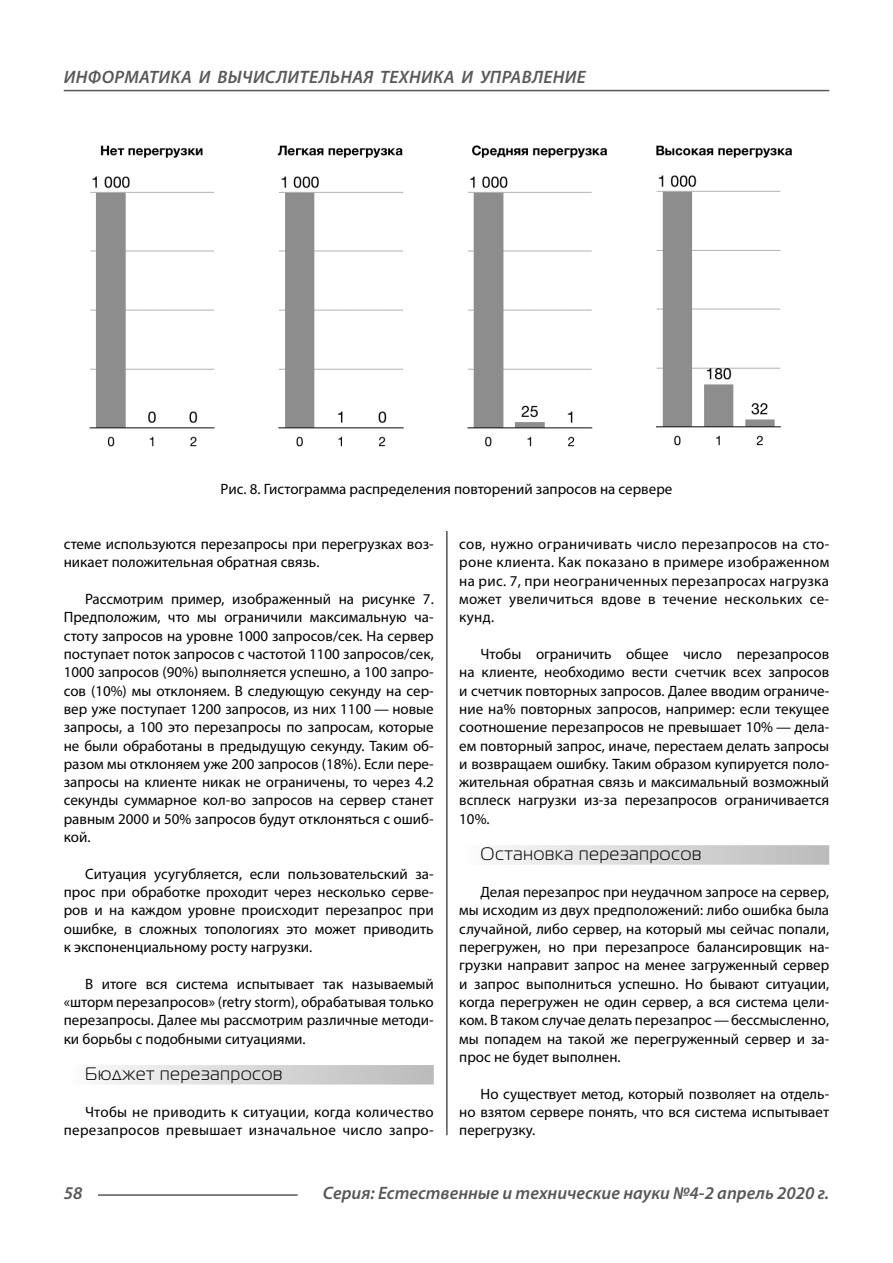
<style>
.page{position:relative;width:893px;height:1263px;background:#fff}
.page>*{position:absolute;margin:0;border:0;box-sizing:border-box;transform-origin:0 0}
.t1{font:italic 600 18px "Myriad Pro";color:#585858}
.t2{font:italic 600 18px "Myriad Pro";letter-spacing:.02em;color:#585858}
.t3{font:18px "Magistral C";letter-spacing:.05em;color:#000}
.t4{font:15px/18.3px "Myriad Pro";color:#000;text-align:justify}
.t5{font:15px/18.3px "Myriad Pro";letter-spacing:.02em;color:#000;text-align:right}
</style>
<div class="page">
<hr style="left:446px;top:128px;width:1px;height:1007px;background:#000">
<div style="left:64px;top:1065px;width:370px;height:20px;background:linear-gradient(to right,#fcfcfc,#bababa)"></div>
<div style="left:459px;top:845px;width:370px;height:20px;background:linear-gradient(to right,#fcfcfc,#bababa)"></div>
<div style="left:64px;top:128px;width:765px;height:403px;background:#fff"></div>
<img style="left:89px;top:145px;width:703px;height:302px">
<hr style="left:98px;top:1194px;width:200px;height:2px;background:#585858">
<hr style="left:64px;top:90px;width:765px;height:1px;background:#585858">
<p class="t2" style="left:64px;top:71px;width:523px">ИНФОРМАТИКА И ВЫЧИСЛИТЕЛЬНАЯ ТЕХНИКА И УПРАВЛЕНИЕ</p>
<p class="t4" style="left:221px;top:481px;width:453px">Рис. 8. Гистограмма распределения повторений запросов на сервере</p>
<p class="t4" style="left:64px;top:536px;width:371px">стеме используются перезапросы при перегрузках воз&shy;никает положительная обратная связь.</p>
<p class="t4" style="left:64px;top:591px;width:371px;text-indent:21px">Рассмотрим пример, изображенный на рисунке 7.<br>Предположим, что мы ограничили максимальную ча&shy;стоту запросов на уровне 1000 запросов/сек. На сервер поступает поток запросов с частотой 1100 запросов/сек, 1000 запросов (90%) выполняется успешно, а 100 запро&shy;сов (10%) мы отклоняем. В следующую секунду на сер&shy;вер уже поступает 1200 запросов, из них 1100 — новые запросы, а 100 это перезапросы по запросам, которые не были обработаны в предыдущую секунду. Таким об&shy;разом мы отклоняем уже 200 запросов (18%). Если пере&shy;запросы на клиенте никак не ограничены, то через 4.2 секунды суммарное кол-во запросов на сервер станет равным 2000 и 50% запросов будут отклоняться с ошиб&shy;кой.</p>
<p class="t4" style="left:64px;top:866px;width:371px;text-indent:21px">Ситуация усугубляется, если пользовательский за&shy;прос при обработке проходит через несколько серве&shy;ров и на каждом уровне происходит перезапрос при ошибке, в сложных топологиях это может приводить к экспоненциальному росту нагрузки.</p>
<p class="t4" style="left:64px;top:976px;width:371px;text-indent:21px">В итоге вся система испытывает так называемый «шторм перезапросов» (retry storm), обрабатывая только перезапросы. Далее мы рассмотрим различные методи&shy;ки борьбы с подобными ситуациями.</p>
<p class="t3" style="left:85px;top:1067px;width:199px">Бюджет перезапросов</p>
<p class="t5" style="left:64px;top:1104px;width:371px">Чтобы не приводить к ситуации, когда количество перезапросов превышает изначальное число запро-</p>
<p class="t4" style="left:459px;top:536px;width:371px">сов, нужно ограничивать число перезапросов на сто&shy;роне клиента. Как показано в примере изображенном на рис. 7, при неограниченных перезапросах нагрузка может увеличиться вдове в течение нескольких се&shy;кунд.</p>
<p class="t4" style="left:459px;top:646px;width:371px;text-indent:21px">Чтобы ограничить общее число перезапросов на клиенте, необходимо вести счетчик всех запросов и счетчик повторных запросов. Далее вводим ограниче&shy;ние на% повторных запросов, например: если текущее соотношение перезапросов не превышает 10% — дела&shy;ем повторный запрос, иначе, перестаем делать запросы и возвращаем ошибку. Таким образом купируется поло&shy;жительная обратная связь и максимальный возможный всплеск нагрузки из-за перезапросов ограничивается 10%.</p>
<p class="t3" style="left:480px;top:848px;width:222px">Остановка перезапросов</p>
<p class="t4" style="left:459px;top:884px;width:371px;text-indent:21px">Делая перезапрос при неудачном запросе на сервер, мы исходим из двух предположений: либо ошибка была случайной, либо сервер, на который мы сейчас попали, перегружен, но при перезапросе балансировщик на&shy;грузки направит запрос на менее загруженный сервер и запрос выполниться успешно. Но бывают ситуации, когда перегружен не один сервер, а вся система цели&shy;ком. В таком случае делать перезапрос—бессмысленно, мы попадем на такой же перегруженный сервер и за&shy;прос не будет выполнен.</p>
<p class="t4" style="left:459px;top:1086px;width:371px;text-indent:21px">Но существует метод, который позволяет на отдель&shy;но взятом сервере понять, что вся система испытывает перегрузку.</p>
<p class="t1" style="left:64px;top:1186px;width:20px">58</p>
<p class="t1" style="left:323px;top:1186px;width:508px">Серия: Естественные и технические науки №4-2 апрель 2020 г.</p>
</div>
